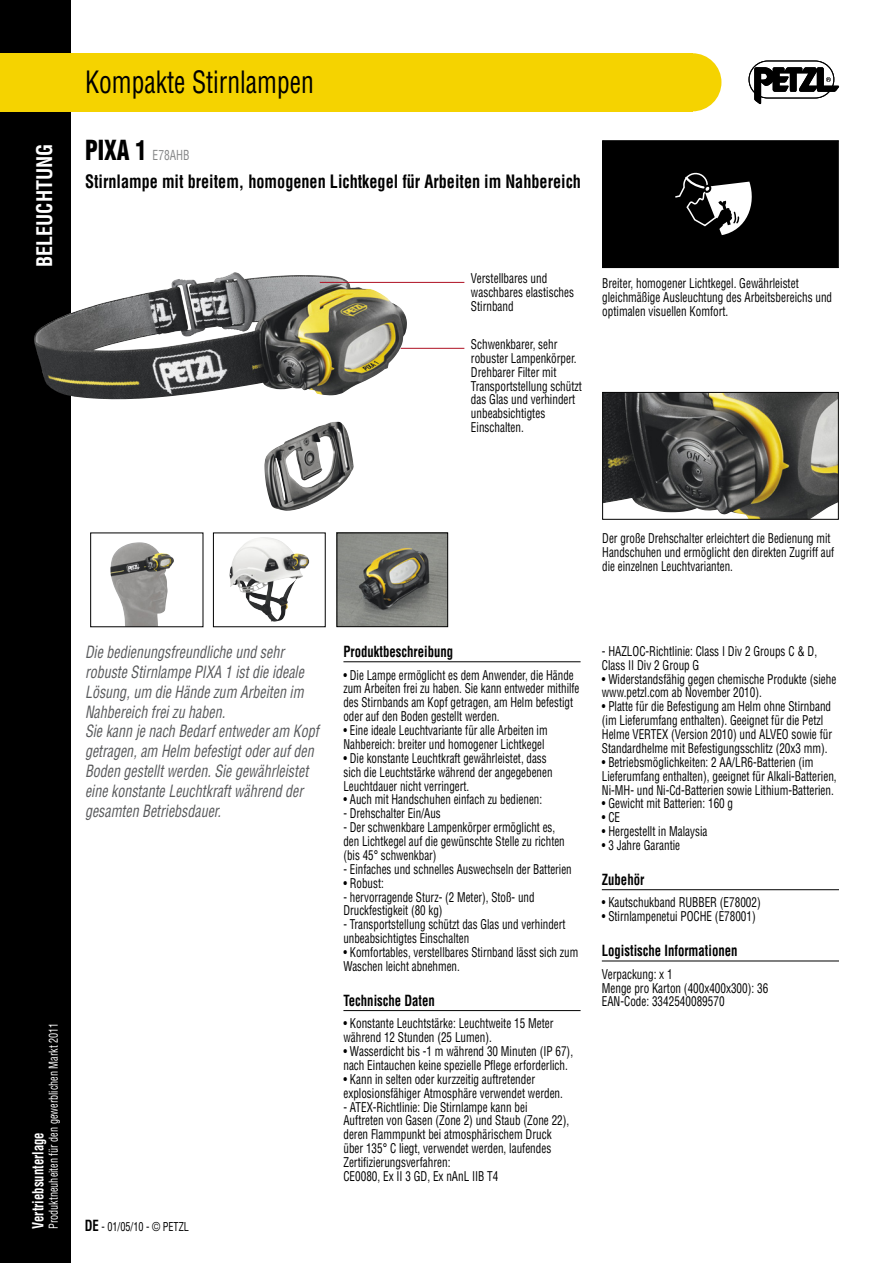
<style>
.page{position:relative;width:893px;height:1263px;background:#fff}
.page>*{position:absolute;margin:0;border:0;box-sizing:border-box;transform-origin:0 0}
.t1{font:condensed 30px "Helvetica LT Std";color:#000;scale:.85 1}
.t2{font:700 condensed 21px "Helvetica LT Std";color:#fff;scale:.95 1}
.t3{font:700 condensed 18px "Helvetica LT Std";color:#000;scale:.9 1}
.t4{font:italic condensed 16.5px/19.8px "Helvetica LT Std";color:#58595b;scale:.85 1}
.t5{font:700 condensed 15px "Helvetica LT Std";color:#000;scale:.85 1}
.t6{font:700 condensed 15px "Helvetica LT Std";color:#fff;scale:.85 1}
.t7{font:condensed 13.5px "Helvetica LT Std";color:#868788;scale:.85 1}
.t8{font:condensed 13.2px/13.8px "Helvetica LT Std";color:#000;scale:.85 1}
.t9{font:condensed 13.2px/13.8px "Helvetica LT Std";color:#000;scale:.84 1}
.t10{font:condensed 12px "Helvetica LT Std";color:#fff;scale:.85 1}
.t11{font:condensed 12px "Helvetica LT Std";color:#000;scale:.85 1}
.s1{font-weight:900;font-size:27px;color:#000}
.s2{font-weight:700;font-size:15px}
</style>
<div class="page">
<div style="left:0;top:0;width:71px;height:1263px;background:#000"></div>
<svg style="left:754px;top:67px;width:85px;height:37px"></svg>
<div style="left:749px;top:61px;width:85px;height:37px;border:1px solid #000;border-radius:19px"></div>
<div style="left:0;top:53px;width:692px;height:58px;background:#f5d300"></div>
<div style="left:663px;top:53px;width:58px;height:58px;background:#f5d300;border-radius:50%"></div>
<div style="left:603px;top:141px;width:235px;height:127px;background:#000"></div>
<div style="left:602px;top:140px;width:237px;height:128px;border:1px solid #000"></div>
<img style="left:34px;top:272px;width:373px;height:128px">
<img style="left:264px;top:422px;width:90px;height:89px">
<img style="left:110px;top:542px;width:64px;height:83px">
<div style="left:90px;top:533px;width:113px;height:94px;border:1px solid #000"></div>
<img style="left:229px;top:537px;width:80px;height:85px">
<img style="left:339px;top:535px;width:107px;height:90px">
<div style="left:337px;top:533px;width:111px;height:94px;border:1px solid #000"></div>
<svg style="left:675px;top:172px;width:77px;height:63px"></svg>
<img style="left:604px;top:394px;width:233px;height:124px">
<div style="left:602px;top:392px;width:237px;height:128px;border:1px solid #000"></div>
<hr style="left:320px;top:282px;width:144px;height:1px;background:#af1023">
<hr style="left:401px;top:348px;width:63px;height:1px;background:#af1023">
<hr style="left:343px;top:661px;width:238px;height:1px;background:#000">
<hr style="left:343px;top:1010px;width:238px;height:1px;background:#000">
<hr style="left:602px;top:889px;width:237px;height:1px;background:#000">
<hr style="left:602px;top:960px;width:237px;height:1px;background:#000">
<h2 class="t2" style="left:31px;top:267px;width:131px;rotate:-90deg">BELEUCHTUNG</h2>
<h1 class="t1" style="left:85px;top:63px;width:271px">Kompakte Stirnlampen</h1>
<p class="t7" style="left:85px;top:146px;width:125px"><span class="s1">PIXA 1</span> E78AHB</p>
<h3 class="t3" style="left:85px;top:170px;width:553px">Stirnlampe mit breitem, homogenen Lichtkegel für Arbeiten im Nahbereich</h3>
<p class="t8" style="left:471px;top:271px;width:123px">Verstellbares und waschbares elastisches<br>Stirnband</p>
<p class="t8" style="left:471px;top:337px;width:132px">Schwenkbarer, sehr robuster Lampenkörper.<br>Drehbarer Filter mit<br>Transportstellung schützt das Glas und verhindert unbeabsichtigtes<br>Einschalten.</p>
<p class="t8" style="left:602px;top:276px;width:272px">Breiter, homogener Lichtkegel. Gewährleistet gleichmäßige Ausleuchtung des Arbeitsbereichs und optimalen visuellen Komfort.</p>
<p class="t9" style="left:602px;top:531px;width:278px">Der große Drehschalter erleichtert die Bedienung mit<br>Handschuhen und ermöglicht den direkten Zugriff auf die einzelnen Leuchtvarianten.</p>
<p class="t10" style="left:46px;top:1229px;width:244px;rotate:-90deg">Produktneuheiten für den gewerblichen Markt 2011</p>
<p class="t6" style="left:28px;top:1229px;width:115px;rotate:-90deg">Vertriebsunterlage</p>
<p class="t4" style="left:85px;top:642px;width:276px">Die bedienungsfreundliche und sehr robuste Stirnlampe PIXA 1 ist die ideale Lösung, um die Hände zum Arbeiten im Nahbereich frei zu haben.<br>Sie kann je nach Bedarf entweder am Kopf getragen, am Helm befestigt oder auf den Boden gestellt werden. Sie gewährleistet eine konstante Leuchtkraft während der gesamten Betriebsdauer.</p>
<p class="t5" style="left:343px;top:642px;width:131px">Produktbeschreibung</p>
<p class="t9" style="left:343px;top:668px;width:283px">• Die Lampe ermöglicht es dem Anwender, die Hände zum Arbeiten frei zu haben. Sie kann entweder mithilfe des Stirnbands am Kopf getragen, am Helm befestigt oder auf den Boden gestellt werden.</p>
<p class="t9" style="left:343px;top:723px;width:245px">• Eine ideale Leuchtvariante für alle Arbeiten im<br>Nahbereich: breiter und homogener Lichtkegel</p>
<p class="t9" style="left:343px;top:751px;width:250px">• Die konstante Leuchtkraft gewährleistet, dass sich die Leuchtstärke während der angegebenen<br>Leuchtdauer nicht verringert.</p>
<p class="t9" style="left:343px;top:793px;width:238px">• Auch mit Handschuhen einfach zu bedienen:</p>
<p class="t9" style="left:343px;top:806px;width:117px">- Drehschalter Ein/Aus</p>
<p class="t9" style="left:343px;top:820px;width:265px">- Der schwenkbare Lampenkörper ermöglicht es, den Lichtkegel auf die gewünschte Stelle zu richten (bis 45° schwenkbar)</p>
<p class="t9" style="left:343px;top:862px;width:273px">- Einfaches und schnelles Auswechseln der Batterien</p>
<p class="t9" style="left:343px;top:876px;width:50px">• Robust:</p>
<p class="t9" style="left:343px;top:890px;width:229px">- hervorragende Sturz- (2 Meter), Stoß- und<br>Druckfestigkeit (80 kg)</p>
<p class="t9" style="left:343px;top:917px;width:266px">- Transportstellung schützt das Glas und verhindert unbeabsichtigtes Einschalten</p>
<p class="t9" style="left:343px;top:945px;width:281px">• Komfortables, verstellbares Stirnband lässt sich zum<br>Waschen leicht abnehmen.</p>
<p class="t5" style="left:343px;top:991px;width:109px">Technische Daten</p>
<p class="t8" style="left:343px;top:1016px;width:249px">• Konstante Leuchtstärke: Leuchtweite 15 Meter während 12 Stunden (25 Lumen).</p>
<p class="t8" style="left:343px;top:1044px;width:272px">• Wasserdicht bis -1 m während 30 Minuten (IP 67), nach Eintauchen keine spezielle Pflege erforderlich.</p>
<p class="t8" style="left:343px;top:1072px;width:260px">• Kann in selten oder kurzzeitig auftretender explosionsfähiger Atmosphäre verwendet werden.</p>
<p class="t8" style="left:343px;top:1100px;width:267px">- ATEX-Richtlinie: Die Stirnlampe kann bei Auftreten von Gasen (Zone 2) und Staub (Zone 22), deren Flammpunkt bei atmosphärischem Druck über 135° C liegt, verwendet werden, laufendes Zertifizierungsverfahren:<br>CE0080, Ex II 3 GD, Ex nAnL IIB T4</p>
<p class="t11" style="left:85px;top:1219px;width:124px"><span class="s2">DE</span> - 01/05/10 - © PETZL</p>
<p class="t8" style="left:602px;top:644px;width:255px">- HAZLOC-Richtlinie: Class I Div 2 Groups C &amp; D,<br>Class II Div 2 Group G</p>
<p class="t8" style="left:602px;top:672px;width:277px">• Widerstandsfähig gegen chemische Produkte (siehe www.petzl.com ab November 2010).</p>
<p class="t8" style="left:602px;top:699px;width:272px">• Platte für die Befestigung am Helm ohne Stirnband (im Lieferumfang enthalten). Geeignet für die Petzl Helme VERTEX (Version 2010) und ALVEO sowie für Standardhelme mit Befestigungsschlitz (20x3 mm).</p>
<p class="t8" style="left:602px;top:755px;width:278px">• Betriebsmöglichkeiten: 2 AA/LR6-Batterien (im<br>Lieferumfang enthalten), geeignet für Alkali-Batterien,<br>Ni-MH- und Ni-Cd-Batterien sowie Lithium-Batterien.</p>
<p class="t8" style="left:602px;top:797px;width:156px">• Gewicht mit Batterien: 160 g</p>
<p class="t8" style="left:602px;top:810px;width:23px">• CE</p>
<p class="t8" style="left:602px;top:824px;width:126px">• Hergestellt in Malaysia</p>
<p class="t8" style="left:602px;top:838px;width:94px">• 3 Jahre Garantie</p>
<p class="t5" style="left:602px;top:870px;width:51px">Zubehör</p>
<p class="t8" style="left:602px;top:896px;width:189px">• Kautschukband RUBBER (E78002)</p>
<p class="t8" style="left:602px;top:909px;width:183px">• Stirnlampenetui POCHE (E78001)</p>
<p class="t5" style="left:602px;top:941px;width:161px">Logistische Informationen</p>
<p class="t8" style="left:602px;top:967px;width:197px">Verpackung: x 1<br>Menge pro Karton (400x400x300): 36<br>EAN-Code: 3342540089570</p>
</div>
